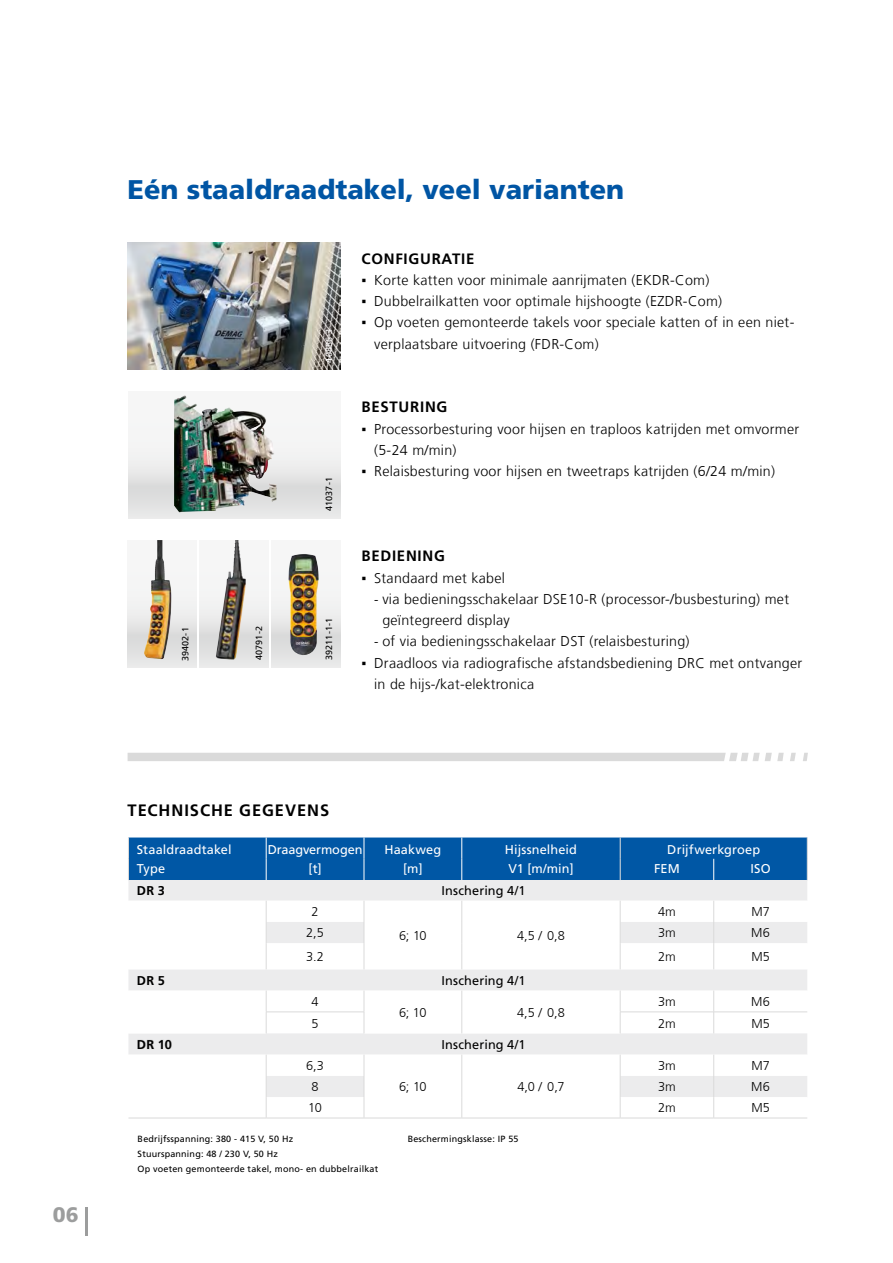
<style>
.page{position:relative;width:893px;height:1263px;background:#fff}
.page>*{position:absolute;margin:0;border:0;box-sizing:border-box;transform-origin:0 0}
.t1{font:900 27px "Frutiger LT Com";color:#0055a4}
.t2{font:900 21px "Frutiger LT Com";color:#9c9d9d}
.t3{font:700 16.5px "Frutiger LT Com";color:#000}
.t4{font:700 15px "Frutiger LT Com";letter-spacing:.05em;color:#000}
.t5{font:300 14.25px/21.3px "Frutiger LT Com";letter-spacing:.02em;color:#000}
.t6{font:12.75px "Frutiger LT Com";letter-spacing:.005em;color:#fff}
.t7{font:300 12.75px "Frutiger LT Com";color:#000}
.t8{font:12.75px "Frutiger LT Com";letter-spacing:.01em;color:#000}
.t9{font:700 12.75px "Frutiger LT Com";color:#000}
.t10{font:9px/15px "Frutiger LT Com";letter-spacing:.02em;color:#000}
.t11{font:9px "Frutiger LT Com";letter-spacing:.02em;color:#fff}
.s1{font-family:"Calibri";font-weight:400}
</style>
<div class="page">
<hr style="left:85px;top:1207px;width:2px;height:28px;background:#9c9d9d">
<img style="left:128px;top:242px;width:212px;height:128px">
<div style="left:128px;top:391px;width:212px;height:128px;background:linear-gradient(to bottom,#fbfbfb,#dedfdf)"></div>
<div style="left:128px;top:753px;width:656px;height:8px;background:#dadada"></div>
<svg style="left:790px;top:753px;width:6px;height:8px"></svg>
<svg style="left:803px;top:753px;width:5px;height:8px"></svg>
<div style="left:271px;top:540px;width:69px;height:128px;background:linear-gradient(to bottom,#fbfbfb,#dedfdf)"></div>
<img style="left:288px;top:554px;width:31px;height:101px">
<div style="left:127px;top:540px;width:70px;height:128px;background:linear-gradient(to bottom,#fbfbfb,#dedfdf)"></div>
<img style="left:144px;top:540px;width:28px;height:119px">
<svg style="left:199px;top:540px;width:69px;height:128px"></svg>
<img style="left:216px;top:540px;width:19px;height:120px">
<img style="left:174px;top:395px;width:102px;height:117px">
<div style="left:128px;top:880px;width:679px;height:21px;background:#ececed"></div>
<svg style="left:128px;top:901px;width:679px;height:216px"></svg>
<hr style="left:128px;top:1117px;width:138px;height:1px;background:#dadada">
<hr style="left:364px;top:1117px;width:98px;height:1px;background:#dadada">
<hr style="left:462px;top:1117px;width:158px;height:1px;background:#dadada">
<svg style="left:620px;top:901px;width:1px;height:68px"></svg>
<svg style="left:462px;top:1055px;width:1px;height:62px"></svg>
<svg style="left:713px;top:901px;width:1px;height:68px"></svg>
<svg style="left:266px;top:901px;width:1px;height:68px"></svg>
<svg style="left:266px;top:1055px;width:1px;height:62px"></svg>
<svg style="left:364px;top:1055px;width:1px;height:62px"></svg>
<hr style="left:266px;top:1117px;width:98px;height:1px;background:#dadada">
<svg style="left:364px;top:901px;width:1px;height:68px"></svg>
<svg style="left:462px;top:901px;width:1px;height:68px"></svg>
<svg style="left:620px;top:1055px;width:1px;height:62px"></svg>
<hr style="left:620px;top:1117px;width:94px;height:1px;background:#dadada">
<svg style="left:266px;top:990px;width:541px;height:43px"></svg>
<svg style="left:713px;top:1055px;width:1px;height:62px"></svg>
<hr style="left:714px;top:1117px;width:93px;height:1px;background:#dadada">
<div style="left:128px;top:837px;width:680px;height:43px;background:#0057a5"></div>
<hr style="left:266px;top:1012px;width:98px;height:1px;background:#dadada">
<hr style="left:620px;top:1012px;width:94px;height:1px;background:#dadada">
<hr style="left:714px;top:1012px;width:93px;height:1px;background:#dadada">
<svg style="left:137px;top:1039px;width:35px;height:11px"></svg>
<h2 class="t2" style="left:53px;top:1202px;width:27px">06</h2>
<h1 class="t1" style="left:128px;top:173px;width:498px">Eén staaldraadtakel, veel varianten</h1>
<p class="t11" style="left:324px;top:363px;width:36px;rotate:-90deg">40886-3</p>
<p class="t10" style="left:321px;top:511px;width:36px;rotate:-90deg">41037-1</p>
<p class="t10" style="left:178px;top:661px;width:36px;rotate:-90deg">39402-1</p>
<p class="t10" style="left:252px;top:660px;width:36px;rotate:-90deg">40791-2</p>
<p class="t10" style="left:321px;top:660px;width:44px;rotate:-90deg">39211-1-1</p>
<p class="t4" style="left:361px;top:250px;width:114px">CONFIGURATIE</p>
<p class="t5" style="left:361px;top:269px;width:349px"><span class="s1">▪</span> Korte katten voor minimale aanrijmaten (EKDR-Com)</p>
<p class="t5" style="left:361px;top:291px;width:362px"><span class="s1">▪</span> Dubbelrailkatten voor optimale hijshoogte (EZDR-Com)</p>
<p class="t5" style="left:374px;top:312px;width:422px;text-indent:-13px"><span class="s1">▪</span> Op voeten gemonteerde takels voor speciale katten of in een niet&shy;verplaatsbare uitvoering (FDR-Com)</p>
<p class="t4" style="left:361px;top:398px;width:88px">BESTURING</p>
<p class="t5" style="left:374px;top:418px;width:426px;text-indent:-13px"><span class="s1">▪</span> Processorbesturing voor hijsen en traploos katrijden met omvormer (5-24 m/min)</p>
<p class="t5" style="left:361px;top:461px;width:415px"><span class="s1">▪</span> Relaisbesturing voor hijsen en tweetraps katrijden (6/24 m/min)</p>
<p class="t4" style="left:361px;top:547px;width:85px">BEDIENING</p>
<p class="t5" style="left:361px;top:567px;width:145px"><span class="s1">▪</span> Standaard met kabel</p>
<p class="t5" style="left:382px;top:588px;width:408px;text-indent:-8px"><span class="s1">-</span> via bedieningsschakelaar DSE10-R (processor-/busbesturing) met geïntegreerd display</p>
<p class="t5" style="left:374px;top:631px;width:317px"><span class="s1">-</span> of via bedieningsschakelaar DST (relaisbesturing)</p>
<p class="t5" style="left:374px;top:652px;width:430px;text-indent:-13px"><span class="s1">▪</span> Draadloos via radiografische afstandsbediening DRC met ontvanger in de hijs-/kat-elektronica</p>
<p class="t3" style="left:128px;top:801px;width:12px">TECH</p>
<p class="t3" style="left:171px;top:801px;width:17px">NISCHE</p>
<p class="t3" style="left:239px;top:801px;width:12px">GEGE</p>
<p class="t3" style="left:285px;top:801px;width:44px">VENS</p>
<p class="t6" style="left:137px;top:842px;width:96px">Staaldraadtakel</p>
<p class="t6" style="left:268px;top:842px;width:96px">Draagvermogen</p>
<p class="t6" style="left:384px;top:842px;width:58px">Haakweg</p>
<p class="t6" style="left:505px;top:842px;width:74px">Hijssnelheid</p>
<p class="t6" style="left:667px;top:842px;width:94px">Drijfwerkgroep</p>
<p class="t6" style="left:137px;top:861px;width:30px">Type</p>
<p class="t6" style="left:309px;top:861px;width:15px">[t]</p>
<p class="t6" style="left:403px;top:861px;width:21px">[m]</p>
<p class="t6" style="left:508px;top:861px;width:67px">V1 [m/min]</p>
<p class="t6" style="left:654px;top:861px;width:27px">FEM</p>
<p class="t6" style="left:750px;top:861px;width:22px">ISO</p>
<p class="t9" style="left:137px;top:883px;width:29px">DR 3</p>
<p class="t8" style="left:441px;top:883px;width:86px">Inschering 4/1</p>
<p class="t7" style="left:312px;top:904px;width:9px">2</p>
<p class="t7" style="left:399px;top:928px;width:29px">6; 10</p>
<p class="t7" style="left:517px;top:928px;width:49px">4,5 / 0,8</p>
<p class="t7" style="left:658px;top:904px;width:19px">4m</p>
<p class="t7" style="left:751px;top:904px;width:20px">M7</p>
<p class="t7" style="left:306px;top:925px;width:19px">2,5</p>
<p class="t7" style="left:658px;top:925px;width:19px">3m</p>
<p class="t7" style="left:751px;top:925px;width:20px">M6</p>
<p class="t7" style="left:306px;top:949px;width:19px">3.2</p>
<p class="t7" style="left:658px;top:949px;width:19px">2m</p>
<p class="t7" style="left:751px;top:949px;width:20px">M5</p>
<p class="t9" style="left:137px;top:973px;width:29px">DR 5</p>
<p class="t8" style="left:441px;top:973px;width:86px">Inschering 4/1</p>
<p class="t7" style="left:311px;top:994px;width:9px">4</p>
<p class="t7" style="left:399px;top:1005px;width:29px">6; 10</p>
<p class="t7" style="left:517px;top:1005px;width:49px">4,5 / 0,8</p>
<p class="t7" style="left:658px;top:994px;width:19px">3m</p>
<p class="t7" style="left:751px;top:994px;width:20px">M6</p>
<p class="t7" style="left:312px;top:1016px;width:9px">5</p>
<p class="t7" style="left:658px;top:1016px;width:19px">2m</p>
<p class="t7" style="left:751px;top:1016px;width:20px">M5</p>
<p class="t9" style="left:137px;top:1037px;width:36px">DR 10</p>
<p class="t8" style="left:442px;top:1037px;width:86px">Inschering 4/1</p>
<p class="t7" style="left:306px;top:1058px;width:19px">6,3</p>
<p class="t7" style="left:399px;top:1079px;width:29px">6; 10</p>
<p class="t7" style="left:517px;top:1079px;width:49px">4,0 / 0,7</p>
<p class="t7" style="left:658px;top:1058px;width:19px">3m</p>
<p class="t7" style="left:751px;top:1058px;width:20px">M7</p>
<p class="t7" style="left:312px;top:1079px;width:9px">8</p>
<p class="t7" style="left:658px;top:1079px;width:19px">3m</p>
<p class="t7" style="left:751px;top:1079px;width:20px">M6</p>
<p class="t7" style="left:308px;top:1100px;width:15px">10</p>
<p class="t7" style="left:658px;top:1100px;width:19px">2m</p>
<p class="t7" style="left:751px;top:1100px;width:20px">M5</p>
<p class="t10" style="left:138px;top:1131px;width:157px">Bedrijfsspanning: 380 - 415 V, 50 Hz</p>
<p class="t10" style="left:408px;top:1131px;width:112px">Beschermingsklasse: IP 55</p>
<p class="t10" style="left:138px;top:1146px;width:242px">Stuurspanning: 48 / 230 V, 50 Hz<br>Op voeten gemonteerde takel, mono- en dubbelrailkat</p>
</div>
